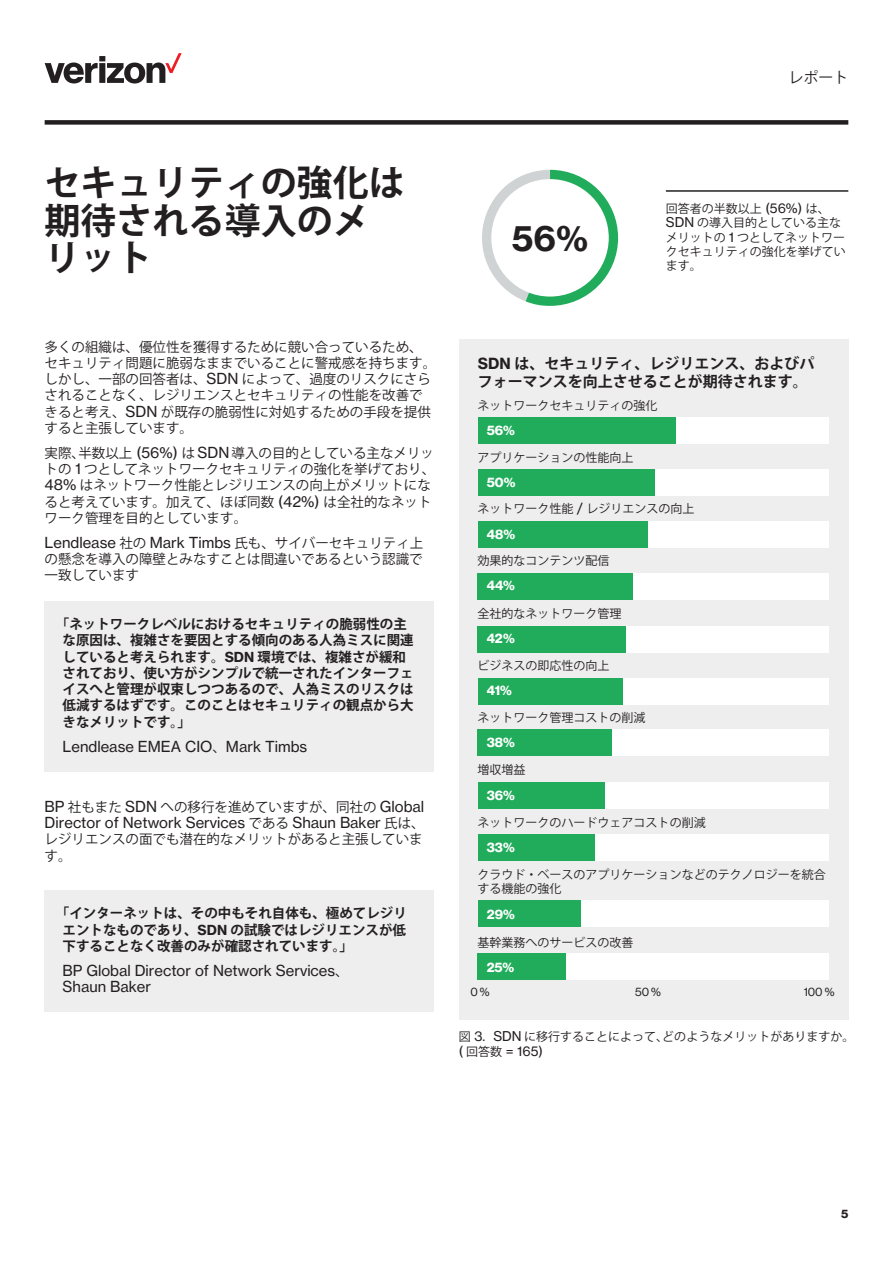
<style>
.page{position:relative;width:893px;height:1263px;background:#fff}
.page>*{position:absolute;margin:0;border:0;box-sizing:border-box;transform-origin:0 0}
.Page_Header{font:700 36px/37.5px "Koz Go Pr 6 N";color:#231f20}
.Stat_inside_pie{font:34.5px "N Haas Grotesk TXW02 75 Bd";color:#231f20}
.Subhead_1{font:700 15px/18px "Koz Go Pr 6 N";color:#231f20}
.t1{font:15px "Koz Go Pr 6 N";color:#231f20}
.Objects_in_text___Le{font:14.85px/16.2px "N Haas Grotesk TXW02 55 Rg";color:#231f20}
.Objects_in_text___Le-2{font:13.5px/16.2px "Koz Go Pr 6 N";color:#231f20}
.t2{font:700 13.5px/16.2px "Koz Go Pr 6 N";color:#231f20}
.t3{font:13.5px "N Haas Grotesk DS Std 75 Bd";color:#fff}
.t4{font:13.2px "N Haas Grotesk TXW02 55 Rg";color:#231f20}
.Caption_rule{font:12px/14.4px "Koz Go Pr 6 N";color:#231f20}
.t5{font:12px "N Haas Grotesk DS Std 55 Rg";color:#231f20}
.t6{font:12px "N Haas Grotesk DS Std 75 Bd";color:#231f20}
.s1{font-family:"N Haas Grotesk TXW02 55 Rg";font-size:14.85px}
.s2{font-family:"Koz Go Pr 6 N";font-size:13.5px}
.s3{font-family:"N Haas Grotesk TXW02 75 Bd";font-weight:400}
.s4{font-family:"N Haas Grotesk TXW02 55 Rg";font-size:13.2px}
.s5{font-family:"Koz Go Pr 6 N";font-size:12px}
</style>
<div class="page">
<svg style="left:45px;top:53px;width:137px;height:31px"></svg>
<div style="left:45px;top:120px;width:803px;height:5px;background:#231f20"></div>
<div style="left:45px;top:601px;width:389px;height:170px;background:#eeeeef"></div>
<div style="left:45px;top:890px;width:389px;height:122px;background:#eeeeef"></div>
<div style="left:459px;top:340px;width:389px;height:680px;background:#eeeeef"></div>
<div style="left:478px;top:418px;width:350px;height:26px;background:#fff"></div>
<div style="left:478px;top:469px;width:350px;height:26px;background:#fff"></div>
<div style="left:478px;top:522px;width:350px;height:26px;background:#fff"></div>
<div style="left:478px;top:573px;width:350px;height:26px;background:#fff"></div>
<div style="left:478px;top:626px;width:350px;height:26px;background:#fff"></div>
<div style="left:478px;top:678px;width:350px;height:26px;background:#fff"></div>
<div style="left:478px;top:730px;width:350px;height:26px;background:#fff"></div>
<div style="left:478px;top:782px;width:350px;height:26px;background:#fff"></div>
<div style="left:478px;top:834px;width:350px;height:26px;background:#fff"></div>
<div style="left:478px;top:900px;width:350px;height:27px;background:#fff"></div>
<div style="left:478px;top:953px;width:350px;height:26px;background:#fff"></div>
<div style="left:478px;top:418px;width:197px;height:26px;background:#20ac5a"></div>
<div style="left:478px;top:469px;width:176px;height:26px;background:#20ac5a"></div>
<div style="left:478px;top:522px;width:169px;height:26px;background:#20ac5a"></div>
<div style="left:478px;top:573px;width:155px;height:26px;background:#20ac5a"></div>
<div style="left:478px;top:626px;width:148px;height:26px;background:#20ac5a"></div>
<div style="left:478px;top:678px;width:144px;height:26px;background:#20ac5a"></div>
<div style="left:478px;top:730px;width:134px;height:26px;background:#20ac5a"></div>
<div style="left:478px;top:782px;width:127px;height:26px;background:#20ac5a"></div>
<div style="left:478px;top:834px;width:116px;height:26px;background:#20ac5a"></div>
<div style="left:478px;top:900px;width:102px;height:27px;background:#20ac5a"></div>
<div style="left:478px;top:953px;width:88px;height:26px;background:#20ac5a"></div>
<svg style="left:482px;top:170px;width:136px;height:136px"></svg>
<div style="left:491px;top:179px;width:118px;height:118px;background:#fff;border-radius:50%"></div>
<hr style="left:666px;top:190px;width:182px;height:2px;background:#231f20">
<p class="t1" style="left:788px;top:69px;width:61px">レポート</p>
<p class="Page_Header" style="left:45px;top:165px;width:361px">セキュリティの強化は期待される導入のメリット</p>
<p class="Objects_in_text___Le-2" style="left:45px;top:339px;width:393px">多くの組織は、優位性を獲得するために競い合っているため、セキュリティ問題に脆弱なままでいることに警戒感を持ちます。しかし、一部の回答者は、<span class="s1">SDN</span> によって、過度のリスクにさらされることなく、レジリエンスとセキュリティの性能を改善できると考え、<span class="s1">SDN</span> が既存の脆弱性に対処するための手段を提供すると主張しています。</p>
<p class="Objects_in_text___Le-2" style="left:45px;top:445px;width:392px">実際、半数以上 <span class="s1">(56%)</span> は <span class="s1">SDN</span> 導入の目的としている主なメリットの <span class="s1">1</span> つとしてネットワークセキュリティの強化を挙げており、<br><span class="s1">48%</span> はネットワーク性能とレジリエンスの向上がメリットになると考えています。加えて、ほぼ同数 <span class="s1">(42%)</span> は全社的なネットワーク管理を目的としています。</p>
<p class="Objects_in_text___Le" style="left:45px;top:534px;width:380px">Lendlease <span class="s2">社の</span> Mark Timbs <span class="s2">氏も、サイバーセキュリティ上</span></p>
<p class="Objects_in_text___Le-2" style="left:45px;top:551px;width:379px">の懸念を導入の障壁とみなすことは間違いであるという認識で一致しています</p>
<p class="t2" style="left:63px;top:616px;width:352px;text-indent:-7px">「ネットワークレベルにおけるセキュリティの脆弱性の主な原因は、複雑さを要因とする傾向のある人為ミスに関連していると考えられます。<span class="s3">SDN</span> 環境では、複雑さが緩和されており、使い方がシンプルで統一されたインターフェイスへと管理が収束しつつあるので、人為ミスのリスクは低減するはずです。このことはセキュリティの観点から大きなメリットです。」</p>
<p class="Objects_in_text___Le" style="left:63px;top:738px;width:246px">Lendlease EMEA CIO<span class="s2">、</span>Mark Timbs</p>
<p class="Objects_in_text___Le-2" style="left:45px;top:799px;width:381px"><span class="s1">BP</span> 社もまた <span class="s1">SDN</span> への移行を進めていますが、同社の <span class="s1">Global</span></p>
<p class="Objects_in_text___Le" style="left:45px;top:814px;width:382px">Director of Network Services <span class="s2">である</span> Shaun Baker <span class="s2">氏は、</span></p>
<p class="Objects_in_text___Le-2" style="left:45px;top:831px;width:379px">レジリエンスの面でも潜在的なメリットがあると主張しています。</p>
<p class="t2" style="left:63px;top:906px;width:346px;text-align:justify;text-indent:-7px">「インターネットは、その中もそれ自体も、極めてレジリエントなものであり、<span class="s3">SDN</span> の試験ではレジリエンスが低下することなく改善のみが確認されています。」</p>
<p class="Objects_in_text___Le" style="left:63px;top:962px;width:288px">BP Global Director of Network Services<span class="s2">、<br></span>Shaun Baker</p>
<p class="Stat_inside_pie" style="left:512px;top:217px;width:78px">56%</p>
<p class="Caption_rule" style="left:666px;top:201px;width:182px">回答者の半数以上 <span class="s4">(56%)</span> は、<br><span class="s4">SDN</span> の導入目的としている主なメリットの <span class="s4">1</span> つとしてネットワークセキュリティの強化を挙げています。</p>
<p class="Subhead_1" style="left:478px;top:355px;width:338px"><span class="s3">SDN</span> は、セキュリティ、レジリエンス、およびパフォーマンスを向上させることが期待されます。</p>
<p class="Caption_rule" style="left:478px;top:398px;width:181px">ネットワークセキュリティの強化</p>
<p class="t3" style="left:487px;top:422px;width:30px">56%</p>
<p class="Caption_rule" style="left:478px;top:450px;width:157px">アプリケーションの性能向上</p>
<p class="t3" style="left:487px;top:474px;width:30px">50%</p>
<p class="Caption_rule" style="left:478px;top:502px;width:218px">ネットワーク性能 <span class="s4">/</span> レジリエンスの向上</p>
<p class="Caption_rule" style="left:478px;top:554px;width:133px">効果的なコンテンツ配信</p>
<p class="t3" style="left:487px;top:526px;width:30px">48%</p>
<p class="t3" style="left:487px;top:577px;width:30px">44%</p>
<p class="Caption_rule" style="left:478px;top:607px;width:145px">全社的なネットワーク管理</p>
<p class="t3" style="left:487px;top:631px;width:30px">42%</p>
<p class="Caption_rule" style="left:478px;top:659px;width:133px">ビジネスの即応性の向上</p>
<p class="t3" style="left:487px;top:682px;width:27px">41%</p>
<p class="Caption_rule" style="left:478px;top:711px;width:169px">ネットワーク管理コストの削減</p>
<p class="t3" style="left:487px;top:734px;width:30px">38%</p>
<p class="Caption_rule" style="left:478px;top:763px;width:49px">増収増益</p>
<p class="t3" style="left:487px;top:787px;width:30px">36%</p>
<p class="Caption_rule" style="left:478px;top:815px;width:229px">ネットワークのハードウェアコストの削減</p>
<p class="t3" style="left:487px;top:840px;width:30px">33%</p>
<p class="Caption_rule" style="left:478px;top:867px;width:349px">クラウド・ベースのアプリケーションなどのテクノロジーを統合する機能の強化</p>
<p class="t3" style="left:487px;top:906px;width:30px">29%</p>
<p class="Caption_rule" style="left:478px;top:935px;width:157px">基幹業務へのサービスの改善</p>
<p class="t3" style="left:487px;top:959px;width:29px">25%</p>
<p class="t5" style="left:470px;top:985px;width:21px">0 %</p>
<p class="t5" style="left:635px;top:985px;width:27px">50 %</p>
<p class="t5" style="left:804px;top:985px;width:32px">100 %</p>
<p class="Caption_rule" style="left:459px;top:1030px;width:397px">図 <span class="s4">3. SDN</span> に移行することによって、どのようなメリットがありますか。</p>
<p class="t4" style="left:459px;top:1043px;width:86px">( <span class="s5">回答数</span> = 165)</p>
<p class="t6" style="left:841px;top:1207px;width:9px">5</p>
</div>
